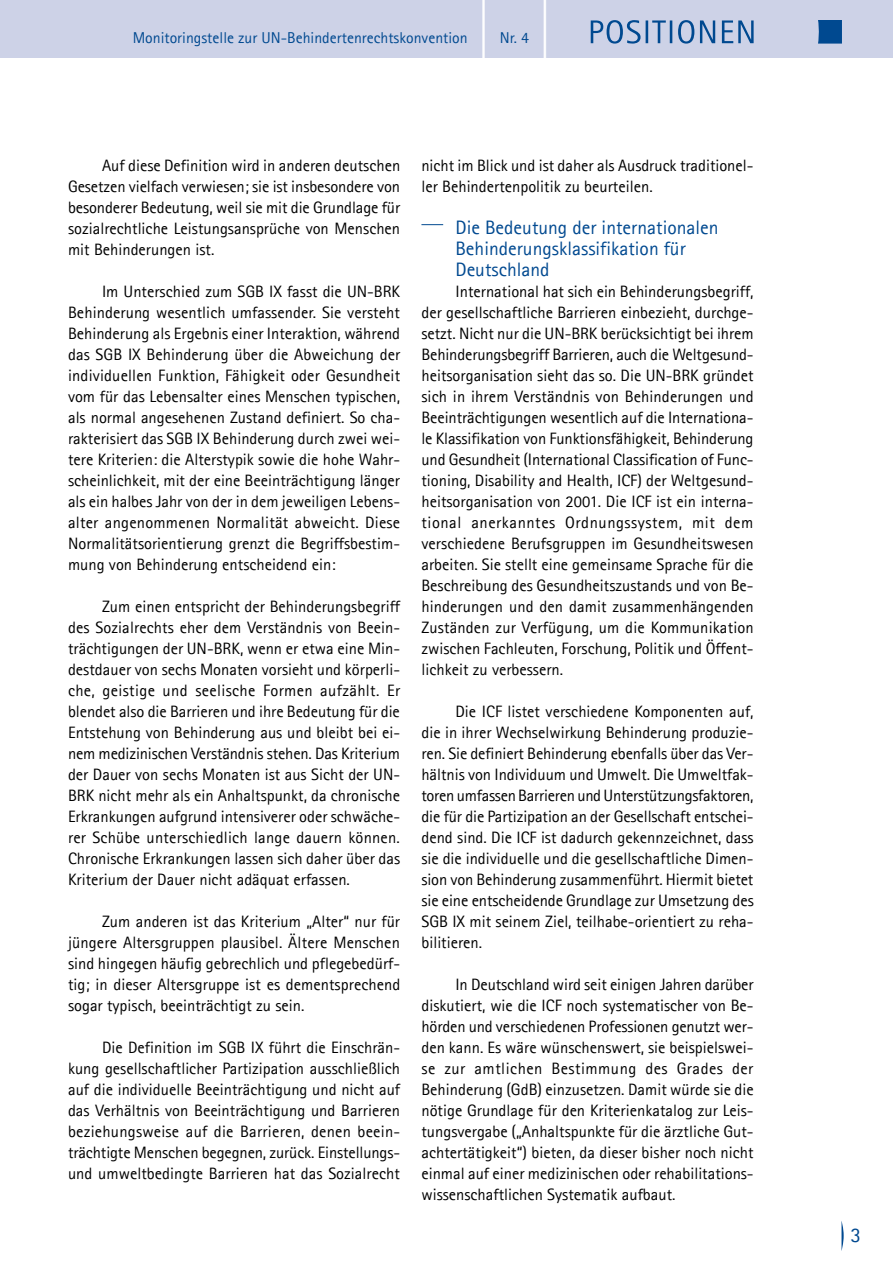
<style>
.page{position:relative;width:893px;height:1263px;background:#fff}
.page>*{position:absolute;margin:0;border:0;box-sizing:border-box;transform-origin:0 0}
.t1{font:86.7px "Agfa Rotis Sans Serif";color:#fff;scale:.55 1}
.t2{font:21px "Agfa Rotis Sans Serif";color:#004990}
.t3{font:19.5px/21px "Agfa Rotis Sans Serif";color:#004990}
.t4{font:16.5px/21px "Agfa Rotis Sans Serif";color:#000;text-align:justify}
.t5{font:15.75px "Agfa Rotis Sans Serif";color:#004990}
</style>
<div class="page">
<div style="left:0;top:0;width:893px;height:57px;background:#cdd2e7"></div>
<svg style="left:818px;top:20px;width:24px;height:24px"></svg>
<svg style="left:841px;top:1221px;width:3px;height:30px"></svg>
<svg style="left:591px;top:20px;width:163px;height:24px"></svg>
<svg style="left:421px;top:224px;width:22px;height:1px"></svg>
<p class="t5" style="left:133px;top:28px;width:337px">Monitoringstelle zur UN-Behindertenrechtskonvention</p>
<h1 class="t1" style="left:476px;top:-33px;width:30px">|</h1>
<p class="t5" style="left:500px;top:28px;width:31px">Nr. 4</p>
<h1 class="t1" style="left:537px;top:-33px;width:30px">|</h1>
<p class="t4" style="left:68px;top:154px;width:334px;text-indent:34px">Auf diese Definition wird in anderen deutschen Gesetzen vielfach verwiesen; sie ist insbesondere von besonderer Bedeutung, weil sie mit die Grundlage für sozialrechtliche Leistungsansprüche von Menschen mit Behinderungen ist.</p>
<p class="t4" style="left:68px;top:280px;width:334px;text-indent:34px">Im Unterschied zum SGB IX fasst die UN-BRK Behinderung wesentlich umfassender. Sie versteht Behinderung als Ergebnis einer Interaktion, während das SGB IX Behinderung über die Abweichung der individuellen Funktion, Fähigkeit oder Gesundheit vom für das Lebensalter eines Menschen typischen, als normal angesehenen Zustand definiert. So cha&shy;rakterisiert das SGB IX Behinderung durch zwei wei&shy;tere Kriterien: die Alterstypik sowie die hohe Wahr&shy;scheinlichkeit, mit der eine Beeinträchtigung länger als ein halbes Jahr von der in dem jeweiligen Lebens&shy;alter angenommenen Normalität abweicht. Diese Normalitätsorientierung grenzt die Begriffsbestim&shy;mung von Behinderung entscheidend ein:</p>
<p class="t4" style="left:68px;top:595px;width:334px;text-indent:34px">Zum einen entspricht der Behinderungsbegriff des Sozialrechts eher dem Verständnis von Beein&shy;trächtigungen der UN-BRK, wenn er etwa eine Min&shy;destdauer von sechs Monaten vorsieht und körperli&shy;che, geistige und seelische Formen aufzählt. Er blendet also die Barrieren und ihre Bedeutung für die Entstehung von Behinderung aus und bleibt bei ei&shy;nem medizinischen Verständnis stehen. Das Kriterium der Dauer von sechs Monaten ist aus Sicht der UN-BRK nicht mehr als ein Anhaltspunkt, da chronische Erkrankungen aufgrund intensiverer oder schwäche&shy;rer Schübe unterschiedlich lange dauern können.<br>Chronische Erkrankungen lassen sich daher über das Kriterium der Dauer nicht adäquat erfassen.</p>
<p class="t4" style="left:68px;top:910px;width:334px;text-indent:34px">Zum anderen ist das Kriterium „Alter“ nur für jüngere Altersgruppen plausibel. Ältere Menschen sind hingegen häufig gebrechlich und pflegebedürf&shy;tig; in dieser Altersgruppe ist es dementsprechend sogar typisch, beeinträchtigt zu sein.</p>
<p class="t4" style="left:68px;top:1036px;width:334px;text-indent:34px">Die Definition im SGB IX führt die Einschrän&shy;kung gesellschaftlicher Partizipation ausschließlich auf die individuelle Beeinträchtigung und nicht auf das Verhältnis von Beeinträchtigung und Barrieren beziehungsweise auf die Barrieren, denen beein&shy;trächtigte Menschen begegnen, zurück. Einstellungs&shy;und umweltbedingte Barrieren hat das Sozialrecht</p>
<p class="t4" style="left:421px;top:154px;width:334px">nicht im Blick und ist daher als Ausdruck traditionel&shy;ler Behindertenpolitik zu beurteilen.</p>
<h3 class="t3" style="left:455px;top:216px;width:265px">Die Bedeutung der internationalen<br>Behinderungsklassifikation für<br>Deutschland</h3>
<p class="t4" style="left:421px;top:280px;width:334px;text-indent:34px">International hat sich ein Behinderungsbegriff, der gesellschaftliche Barrieren einbezieht, durchge&shy;setzt. Nicht nur die UN-BRK berücksichtigt bei ihrem Behinderungsbegriff Barrieren, auch die Weltgesund&shy;heitsorganisation sieht das so. Die UN-BRK gründet sich in ihrem Verständnis von Behinderungen und Beeinträchtigungen wesentlich auf die Internationa&shy;le Klassifikation von Funktionsfähigkeit, Behinderung und Gesundheit (International Classification of Func&shy;tioning, Disability and Health, ICF) der Weltgesund&shy;heitsorganisation von 2001. Die ICF ist ein interna&shy;tional anerkanntes Ordnungssystem, mit dem verschiedene Berufsgruppen im Gesundheitswesen arbeiten. Sie stellt eine gemeinsame Sprache für die Beschreibung des Gesundheitszustands und von Be&shy;hinderungen und den damit zusammenhängenden Zuständen zur Verfügung, um die Kommunikation zwischen Fachleuten, Forschung, Politik und Öffent&shy;lichkeit zu verbessern.</p>
<p class="t4" style="left:421px;top:700px;width:334px;text-indent:34px">Die ICF listet verschiedene Komponenten auf, die in ihrer Wechselwirkung Behinderung produzie&shy;ren. Sie definiert Behinderung ebenfalls über das Ver&shy;hältnis von Individuum und Umwelt. Die Umweltfak&shy;toren umfassen Barrieren und Unterstützungsfaktoren, die für die Partizipation an der Gesellschaft entschei&shy;dend sind. Die ICF ist dadurch gekennzeichnet, dass sie die individuelle und die gesellschaftliche Dimen&shy;sion von Behinderung zusammenführt. Hiermit bietet sie eine entscheidende Grundlage zur Umsetzung des SGB IX mit seinem Ziel, teilhabe-orientiert zu reha&shy;bilitieren.</p>
<p class="t4" style="left:421px;top:973px;width:334px;text-indent:34px">In Deutschland wird seit einigen Jahren darüber diskutiert, wie die ICF noch systematischer von Be&shy;hörden und verschiedenen Professionen genutzt wer&shy;den kann. Es wäre wünschenswert, sie beispielswei&shy;se zur amtlichen Bestimmung des Grades der Behinderung (GdB) einzusetzen. Damit würde sie die nötige Grundlage für den Kriterienkatalog zur Leis&shy;tungsvergabe („Anhaltspunkte für die ärztliche Gut&shy;achtertätigkeit“) bieten, da dieser bisher noch nicht einmal auf einer medizinischen oder rehabilitations&shy;wissenschaftlichen Systematik aufbaut.</p>
<p class="t2" style="left:850px;top:1222px;width:12px">3</p>
</div>
